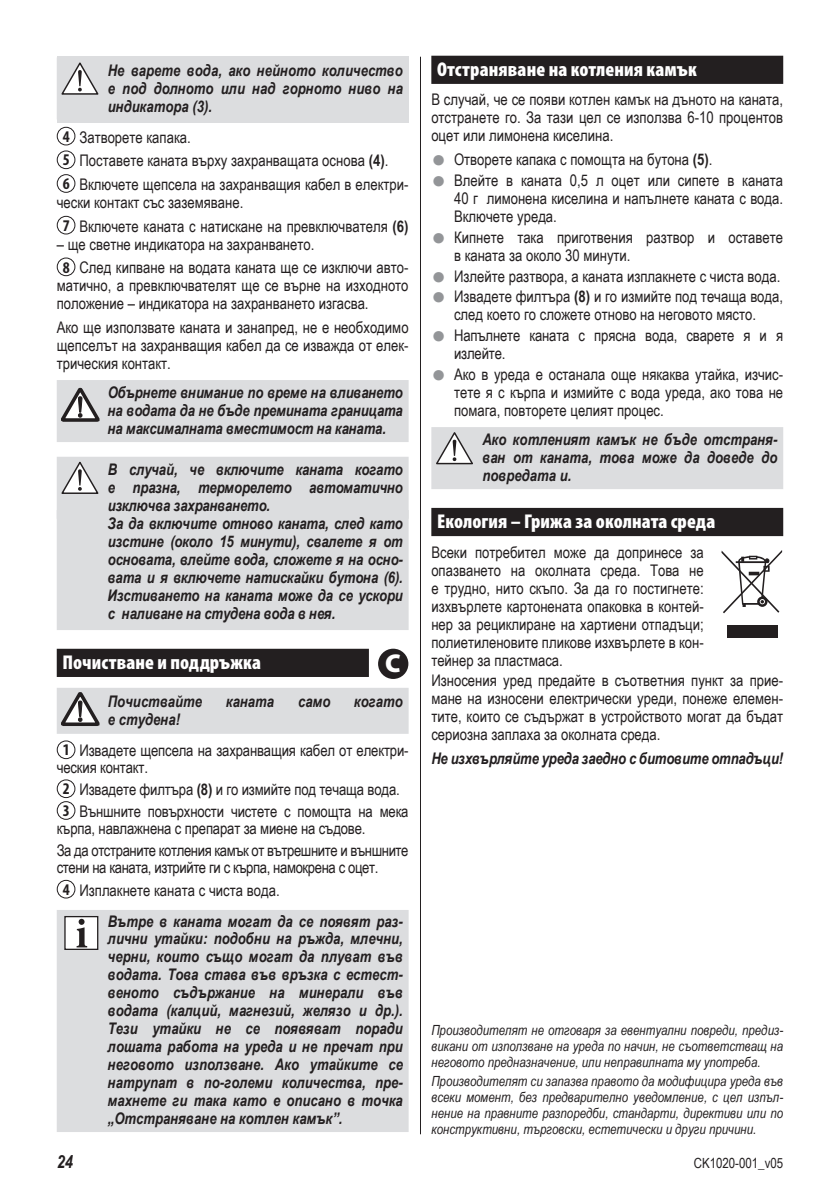
<style>
.page{position:relative;width:840px;height:1191px;background:#fff}
.page>*{position:absolute;margin:0;border:0;box-sizing:border-box;transform-origin:0 0}
.t1{font:900 25.8px "Myriad Pro";color:#fff}
.TYTUŁY_nowy{font:900 condensed 20px "Myriad Pro";letter-spacing:.005em;color:#fff}
.TYTUŁY_nowy_ABC{font:900 condensed 20px "Myriad Pro";letter-spacing:.005em;color:#fff}
.t2{font:italic 700 18px "Arial Narrow";color:#231f20}
.t3{font:700 condensed 16.4px "Myriad Pro";color:#231f20}
.NORMALNY{font:16px/18px "Arial Narrow";color:#231f20;text-align:justify}
.NORMALNY_num_kolka_b{font:16px/18px "Arial Narrow";color:#231f20}
.UWAGI_12_wierszy{font:italic 700 16px/18px "Arial Narrow";color:#231f20;text-align:justify}
.UWAGI_3_wiersze{font:italic 700 16px/18px "Arial Narrow";letter-spacing:-.005em;color:#231f20;text-align:justify}
.UWAGI_6_wierszy{font:italic 700 16px/18px "Arial Narrow";letter-spacing:-.01em;color:#231f20;text-align:justify}
.NORMALNY_num_kolka_b-2{font:16px/17.2px "Arial Narrow";letter-spacing:-.025em;color:#231f20}
.NORMALNY-2{font:italic 700 16px "Arial Narrow";letter-spacing:-.01em;color:#231f20}
.UWAGI_2_wiersze{font:italic 700 16px "Arial Narrow";color:#231f20}
.Producent{font:italic 14px/16px "Arial Narrow";color:#231f20;text-align:justify}
.t4{font:14px "Arial Narrow";color:#231f20}
.s1{font-weight:700}
.s2{font-family:"Arial";font-size:24px;color:#939598}
</style>
<div class="page">
<hr style="left:420px;top:57px;width:1px;height:1077px;background:#231f20">
<div style="left:57px;top:57px;width:351px;height:66px;background:#dcdddf"></div>
<div style="left:431px;top:56px;width:351px;height:28px;background:#231f20"></div>
<div style="left:431px;top:427px;width:351px;height:62px;background:#dcdddf"></div>
<div style="left:431px;top:508px;width:351px;height:28px;background:#231f20"></div>
<svg style="left:436px;top:432px;width:37px;height:33px"></svg>
<div style="left:57px;top:380px;width:351px;height:62px;background:#dcdddf"></div>
<div style="left:57px;top:457px;width:351px;height:62px;background:#dcdddf"></div>
<div style="left:57px;top:510px;width:351px;height:120px;background:#dcdddf"></div>
<div style="left:57px;top:649px;width:312px;height:28px;background:#231f20"></div>
<div style="left:57px;top:688px;width:351px;height:46px;background:#dcdddf"></div>
<div style="left:57px;top:910px;width:351px;height:222px;background:#dcdddf"></div>
<svg style="left:61px;top:62px;width:38px;height:33px"></svg>
<div style="left:57px;top:127px;width:18px;height:18px;border:1px solid #231f20;border-radius:50%"></div>
<div style="left:57px;top:150px;width:18px;height:19px;border:1px solid #231f20;border-radius:50%"></div>
<div style="left:57px;top:174px;width:18px;height:19px;border:1px solid #231f20;border-radius:50%"></div>
<div style="left:57px;top:216px;width:18px;height:18px;border:1px solid #231f20;border-radius:50%"></div>
<div style="left:57px;top:257px;width:18px;height:19px;border:1px solid #231f20;border-radius:50%"></div>
<svg style="left:61px;top:387px;width:39px;height:35px"></svg>
<svg style="left:61px;top:461px;width:38px;height:33px"></svg>
<div style="left:378px;top:648px;width:30px;height:31px;background:#231f20;border-radius:50%"></div>
<svg style="left:61px;top:692px;width:39px;height:34px"></svg>
<div style="left:57px;top:740px;width:18px;height:19px;border:1px solid #231f20;border-radius:50%"></div>
<div style="left:57px;top:779px;width:18px;height:19px;border:1px solid #231f20;border-radius:50%"></div>
<div style="left:57px;top:801px;width:18px;height:19px;border:1px solid #231f20;border-radius:50%"></div>
<div style="left:57px;top:880px;width:18px;height:18px;border:1px solid #231f20;border-radius:50%"></div>
<div style="left:65px;top:916px;width:33px;height:33px;background:#fff"></div>
<div style="left:64px;top:916px;width:34px;height:34px;border:1px solid #231f20"></div>
<svg style="left:77px;top:918px;width:10px;height:29px"></svg>
<div style="left:726px;top:625px;width:51px;height:13px;background:#231f20"></div>
<svg style="left:721px;top:550px;width:60px;height:63px"></svg>
<p class="UWAGI_3_wiersze" style="left:108px;top:60px;width:296px">Не варете вода, ако нейното количество е под долното или над горното ниво на индикатора (3).</p>
<p class="t3" style="left:63px;top:126px;width:8px">4</p>
<p class="NORMALNY_num_kolka_b" style="left:79px;top:127px;width:113px">Затворете капака.</p>
<p class="t3" style="left:63px;top:150px;width:8px">5</p>
<p class="NORMALNY_num_kolka_b" style="left:79px;top:151px;width:310px">Поставете каната върху захранващата основа <span class="s1">(4)</span>.</p>
<p class="t3" style="left:63px;top:173px;width:8px">6</p>
<p class="NORMALNY_num_kolka_b" style="left:57px;top:175px;width:353px;text-indent:23px">Включете щепсела на захранващия кабел в електри&shy;чески контакт със заземяване.</p>
<p class="t3" style="left:63px;top:215px;width:8px">7</p>
<p class="NORMALNY_num_kolka_b" style="left:79px;top:216px;width:330px">Включете каната с натискане на превключвателя <span class="s1">(6)</span></p>
<p class="NORMALNY_num_kolka_b" style="left:57px;top:234px;width:259px">– ще светне индикатора на захранването.</p>
<p class="t3" style="left:63px;top:257px;width:8px">8</p>
<p class="NORMALNY_num_kolka_b" style="left:57px;top:258px;width:353px;text-align:justify;text-indent:23px">След кипване на водата каната ще се изключи авто&shy;матично, а превключвателят ще се върне на изходното положение – индикатора на захранването изгасва.</p>
<p class="NORMALNY" style="left:57px;top:318px;width:353px">Ако ще използвате каната и занапред, не е необходимо щепселът на захранващия кабел да се изважда от елек&shy;трическия контакт.</p>
<p class="UWAGI_3_wiersze" style="left:108px;top:383px;width:296px">Обърнете внимание по време на вливането на водата да не бъде премината границата на максималната вместимост на каната.</p>
<p class="UWAGI_3_wiersze" style="left:108px;top:460px;width:296px">В случай, че включите каната когато е празна, терморелето автоматично изключва захранването.</p>
<p class="UWAGI_6_wierszy" style="left:108px;top:514px;width:296px">За да включите отново каната, след като изстине (около 15 минути), свалете я от основата, влейте вода, сложете я на осно&shy;вата и я включете натискайки бутона (6).<br>Изстиването на каната може да се ускори с наливане на студена вода в нея.</p>
<p class="TYTUŁY_nowy_ABC" style="left:62px;top:649px;width:200px">Почистване и поддръжка</p>
<p class="t1" style="left:385px;top:646px;width:17px">C</p>
<p class="UWAGI_2_wiersze" style="left:108px;top:689px;width:96px">Почиствайте</p>
<p class="UWAGI_2_wiersze" style="left:226px;top:689px;width:50px">каната</p>
<p class="UWAGI_2_wiersze" style="left:298px;top:689px;width:34px">само</p>
<p class="UWAGI_2_wiersze" style="left:354px;top:689px;width:50px">когато</p>
<p class="UWAGI_2_wiersze" style="left:108px;top:707px;width:74px">е студена!</p>
<p class="t3" style="left:63px;top:739px;width:8px">1</p>
<p class="NORMALNY_num_kolka_b" style="left:57px;top:741px;width:353px;line-height:17.2px;text-indent:23px">Извадете щепсела на захранващия кабел от електри&shy;ческия контакт.</p>
<p class="t3" style="left:63px;top:778px;width:8px">2</p>
<p class="NORMALNY_num_kolka_b" style="left:79px;top:780px;width:322px">Извадете филтъра <span class="s1">(8)</span> и го измийте под течаща вода.</p>
<p class="t3" style="left:63px;top:800px;width:8px">3</p>
<p class="NORMALNY_num_kolka_b" style="left:57px;top:802px;width:353px;line-height:17.2px;text-indent:23px">Външните повърхности чистете с помощта на мека кърпа, навлажнена с препарат за миене на съдове.</p>
<p class="NORMALNY_num_kolka_b-2" style="left:57px;top:841px;width:353px">За да отстраните котления камък от вътрешните и външните стени на каната, изтрийте ги с кърпа, намокрена с оцет.</p>
<p class="t3" style="left:63px;top:879px;width:8px">4</p>
<p class="NORMALNY_num_kolka_b" style="left:79px;top:880px;width:201px">Изплакнете каната с чиста вода.</p>
<p class="UWAGI_12_wierszy" style="left:108px;top:911px;width:296px">Вътре в каната могат да се появят раз&shy;лични утайки: подобни на ръжда, млечни, черни, които също могат да плуват във водата. Това става във връзка с естест&shy;веното съдържание на минерали във водата (калций, магнезий, желязо и др.).<br>Тези утайки не се появяват поради лошата работа на уреда и не пречат при неговото използване. Ако утайките се натрупат в по-големи количества, пре&shy;махнете ги така като е описано в точка „Отстраняване на котлен камък”.</p>
<p class="TYTUŁY_nowy" style="left:437px;top:56px;width:261px">Отстраняване на котления камък</p>
<p class="NORMALNY" style="left:431px;top:90px;width:353px">В случай, че се появи котлен камък на дъното на каната, отстранете го. За тази цел се използва 6-10 процентов оцет или лимонена киселина.</p>
<p class="NORMALNY" style="left:431px;top:150px;width:282px"><span class="s2">●</span> Отворете капака с помощта на бутона <span class="s1">(5)</span>.</p>
<p class="NORMALNY" style="left:454px;top:171px;width:330px;text-indent:-23px"><span class="s2">●</span> Влейте в каната 0,5 л оцет или сипете в каната 40 г лимонена киселина и напълнете каната с вода.<br>Включете уреда.</p>
<p class="NORMALNY" style="left:454px;top:227px;width:330px;text-indent:-23px"><span class="s2">●</span> Кипнете така приготвения разтвор и оставете в каната за около 30 минути.</p>
<p class="NORMALNY" style="left:431px;top:266px;width:350px"><span class="s2">●</span> Излейте разтвора, а каната изплакнете с чиста вода.</p>
<p class="NORMALNY" style="left:431px;top:287px;width:353px;text-align:center"><span class="s2">●</span> Извадете филтъра <span class="s1">(8)</span> и го измийте под течаща вода, след което го сложете отново на неговото място.</p>
<p class="NORMALNY" style="left:454px;top:326px;width:330px;text-indent:-23px"><span class="s2">●</span> Напълнете каната с прясна вода, сварете я и я излейте.</p>
<p class="NORMALNY" style="left:454px;top:365px;width:330px;text-indent:-23px"><span class="s2">●</span> Ако в уреда е останала още някаква утайка, изчис&shy;тете я с кърпа и измийте с вода уреда, ако това не помага, повторете целият процес.</p>
<p class="UWAGI_3_wiersze" style="left:482px;top:430px;width:296px">Ако котленият камък не бъде отстраня&shy;ван от каната, това може да доведе до повредата и.</p>
<p class="TYTUŁY_nowy" style="left:437px;top:508px;width:280px">Екология – Грижа за околната среда</p>
<p class="NORMALNY" style="left:431px;top:542px;width:274px">Всеки потребител може да допринесе за опазването на околната среда. Това не е трудно, нито скъпо. За да го постигнете: изхвърлете картонената опаковка в контей&shy;нер за рециклиране на хартиени отпадъци; полиетиленовите пликове изхвърлете в кон&shy;тейнер за пластмаса.</p>
<p class="NORMALNY" style="left:431px;top:671px;width:353px">Износения уред предайте в съответния пункт за прие&shy;мане на износени електрически уреди, понеже елемен&shy;тите, които се съдържат в устройството могат да бъдат сериозна заплаха за околната среда.</p>
<p class="NORMALNY-2" style="left:431px;top:746px;width:353px">Не изхвърляйте уреда заедно с битовите отпадъци!</p>
<p class="Producent" style="left:431px;top:1022px;width:353px">Производителят не отговаря за евентуални повреди, предиз&shy;викани от използване на уреда по начин, не съответстващ на неговото предназначение, или неправилната му употреба.</p>
<p class="Producent" style="left:431px;top:1073px;width:353px">Производителят си запазва правото да модифицира уреда във всеки момент, без предварително уведомление, с цел изпъл&shy;нение на правните разпоредби, стандарти, директиви или по конструктивни, търговски, естетически и други причини.</p>
<p class="t2" style="left:57px;top:1148px;width:18px">24</p>
<p class="t4" style="left:693px;top:1153px;width:91px">CK1020-001_v05</p>
</div>
